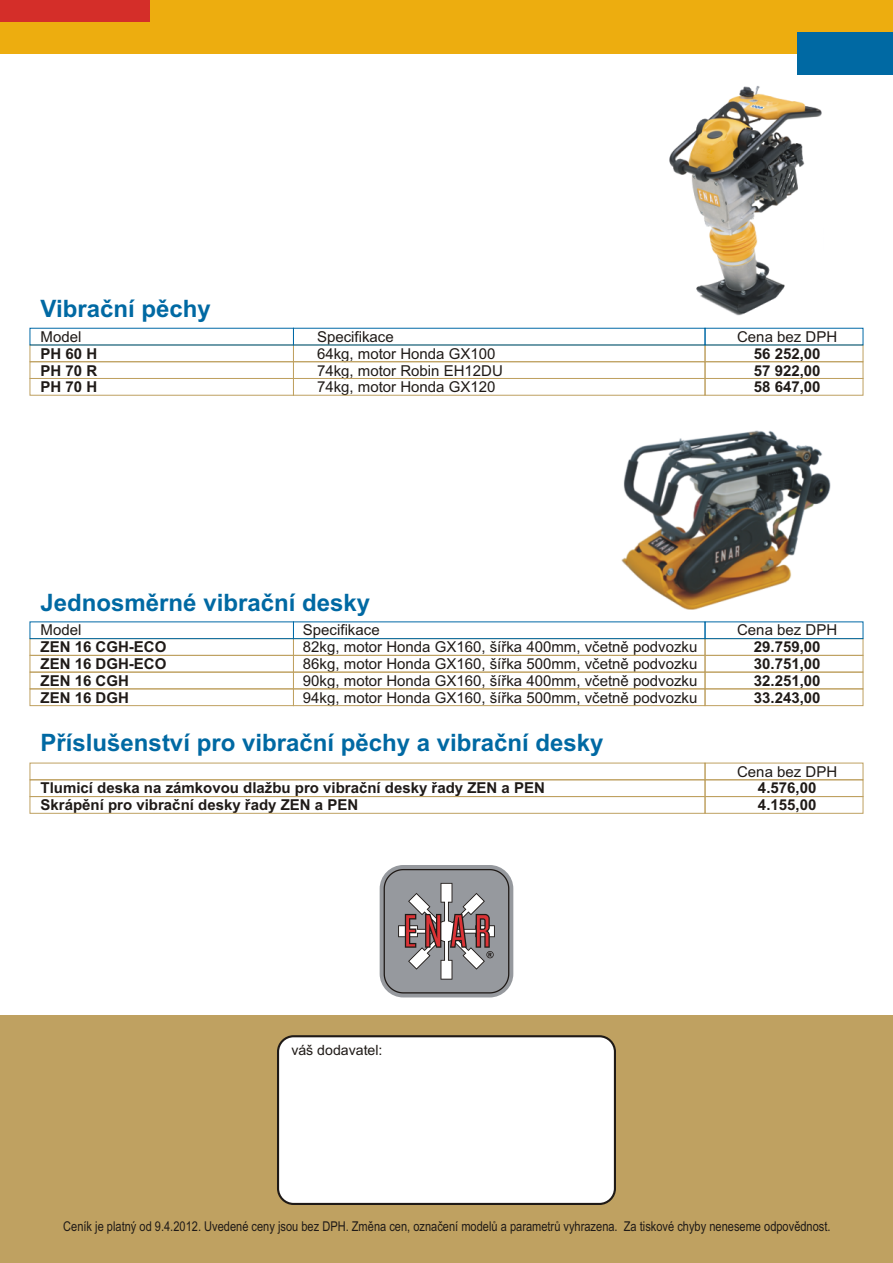
<style>
.page{position:relative;width:893px;height:1263px;background:#fff}
.page>*{position:absolute;margin:0;border:0;box-sizing:border-box;transform-origin:0 0}
.t1{font:700 24px "Arial";color:#0069a3}
.t2{font:15px "Arial";color:#1f1a17}
.t3{font:700 15px "Arial";color:#1f1a17}
.t4{font:14.1px "Arial";color:#1f1a17}
.t5{font:13.5px "Arial Narrow";color:#1f1a17}
</style>
<div class="page">
<img style="left:669px;top:86px;width:153px;height:230px">
<div style="left:0;top:1015px;width:893px;height:248px;background:#bfa161"></div>
<div style="left:30px;top:345px;width:264px;height:17px;border:1px solid #bfa161"></div>
<div style="left:30px;top:378px;width:264px;height:17px;border:1px solid #bfa161"></div>
<div style="left:293px;top:345px;width:412px;height:17px;border:1px solid #bfa161"></div>
<div style="left:293px;top:378px;width:412px;height:17px;border:1px solid #bfa161"></div>
<div style="left:705px;top:345px;width:158px;height:17px;border:1px solid #bfa161"></div>
<div style="left:705px;top:378px;width:158px;height:17px;border:1px solid #bfa161"></div>
<div style="left:277px;top:1035px;width:339px;height:170px;background:#fff;border:2px solid #1f1a17;border-radius:16px"></div>
<div style="left:30px;top:763px;width:675px;height:17px;border:1px solid #bfa161"></div>
<div style="left:30px;top:796px;width:675px;height:17px;border:1px solid #bfa161"></div>
<div style="left:705px;top:763px;width:158px;height:17px;border:1px solid #bfa161"></div>
<div style="left:705px;top:796px;width:158px;height:17px;border:1px solid #bfa161"></div>
<div style="left:0;top:0;width:893px;height:54px;background:#edad0f"></div>
<div style="left:797px;top:32px;width:96px;height:43px;background:#0069a3"></div>
<div style="left:0;top:0;width:149px;height:22px;background:#d42e29"></div>
<div style="left:30px;top:655px;width:264px;height:17px;border:1px solid #bfa161"></div>
<div style="left:30px;top:672px;width:264px;height:17px;border:1px solid #bfa161"></div>
<div style="left:293px;top:655px;width:412px;height:17px;border:1px solid #bfa161"></div>
<div style="left:293px;top:672px;width:412px;height:17px;border:1px solid #bfa161"></div>
<div style="left:705px;top:655px;width:158px;height:17px;border:1px solid #bfa161"></div>
<div style="left:705px;top:672px;width:158px;height:17px;border:1px solid #bfa161"></div>
<div style="left:705px;top:622px;width:158px;height:17px;border:1px solid #0069a6"></div>
<div style="left:293px;top:622px;width:412px;height:17px;border:1px solid #0069a6"></div>
<div style="left:30px;top:622px;width:264px;height:17px;border:1px solid #0069a6"></div>
<div style="left:30px;top:689px;width:264px;height:17px;border:1px solid #bfa161"></div>
<div style="left:293px;top:689px;width:412px;height:17px;border:1px solid #bfa161"></div>
<div style="left:705px;top:689px;width:158px;height:17px;border:1px solid #bfa161"></div>
<img style="left:621px;top:430px;width:209px;height:180px">
<svg style="left:380px;top:865px;width:133px;height:132px;background:#8d8f94"></svg>
<svg style="left:384px;top:869px;width:125px;height:124px;background:#989195"></svg>
<h1 class="t1" style="left:41px;top:299px;width:172px">Vibrační pěchy</h1>
<p class="t2" style="left:41px;top:331px;width:42px">Model</p>
<p class="t2" style="left:317px;top:331px;width:78px">Specifikace</p>
<p class="t2" style="left:737px;top:331px;width:102px">Cena bez DPH</p>
<p class="t3" style="left:41px;top:348px;width:58px">PH 60 H</p>
<p class="t2" style="left:317px;top:348px;width:180px">64kg, motor Honda GX100</p>
<p class="t3" style="left:754px;top:348px;width:68px">56 252,00</p>
<p class="t3" style="left:41px;top:365px;width:58px">PH 70 R</p>
<p class="t2" style="left:317px;top:365px;width:187px">74kg, motor Robin EH12DU</p>
<p class="t3" style="left:754px;top:365px;width:68px">57 922,00</p>
<p class="t3" style="left:41px;top:381px;width:58px">PH 70 H</p>
<p class="t2" style="left:317px;top:381px;width:180px">74kg, motor Honda GX120</p>
<p class="t3" style="left:754px;top:381px;width:68px">58 647,00</p>
<h1 class="t1" style="left:41px;top:593px;width:331px">Jednosměrné vibrační desky</h1>
<p class="t2" style="left:41px;top:624px;width:42px">Model</p>
<p class="t2" style="left:303px;top:624px;width:78px">Specifikace</p>
<p class="t2" style="left:737px;top:624px;width:102px">Cena bez DPH</p>
<p class="t3" style="left:41px;top:641px;width:127px">ZEN 16 CGH-ECO</p>
<p class="t2" style="left:303px;top:641px;width:396px">82kg, motor Honda GX160, šířka 400mm, včetně podvozku</p>
<p class="t3" style="left:754px;top:641px;width:68px">29.759,00</p>
<p class="t3" style="left:41px;top:658px;width:127px">ZEN 16 DGH-ECO</p>
<p class="t2" style="left:303px;top:658px;width:396px">86kg, motor Honda GX160, šířka 500mm, včetně podvozku</p>
<p class="t3" style="left:754px;top:658px;width:68px">30.751,00</p>
<p class="t3" style="left:41px;top:675px;width:90px">ZEN 16 CGH</p>
<p class="t2" style="left:303px;top:675px;width:396px">90kg, motor Honda GX160, šířka 400mm, včetně podvozku</p>
<p class="t3" style="left:754px;top:675px;width:68px">32.251,00</p>
<p class="t3" style="left:41px;top:692px;width:90px">ZEN 16 DGH</p>
<p class="t2" style="left:303px;top:692px;width:396px">94kg, motor Honda GX160, šířka 500mm, včetně podvozku</p>
<p class="t3" style="left:754px;top:692px;width:68px">33.243,00</p>
<h1 class="t1" style="left:41px;top:734px;width:564px">Příslušenství pro vibrační pěchy a vibrační desky</h1>
<p class="t2" style="left:737px;top:766px;width:102px">Cena bez DPH</p>
<p class="t3" style="left:41px;top:782px;width:506px">Tlumicí deska na zámkovou dlažbu pro vibrační desky řady ZEN a PEN</p>
<p class="t3" style="left:758px;top:782px;width:60px">4.576,00</p>
<p class="t3" style="left:41px;top:799px;width:319px">Skrápění pro vibrační desky řady ZEN a PEN</p>
<p class="t3" style="left:758px;top:799px;width:60px">4.155,00</p>
<p class="t4" style="left:291px;top:1045px;width:93px">váš dodavatel:</p>
<p class="t5" style="left:63px;top:1221px;width:769px">Ceník je platný od 9.4.2012. Uvedené ceny jsou bez DPH. Změna cen, označení modelů a parametrů vyhrazena. Za tiskové chyby neneseme odpovědnost.</p>
</div>
